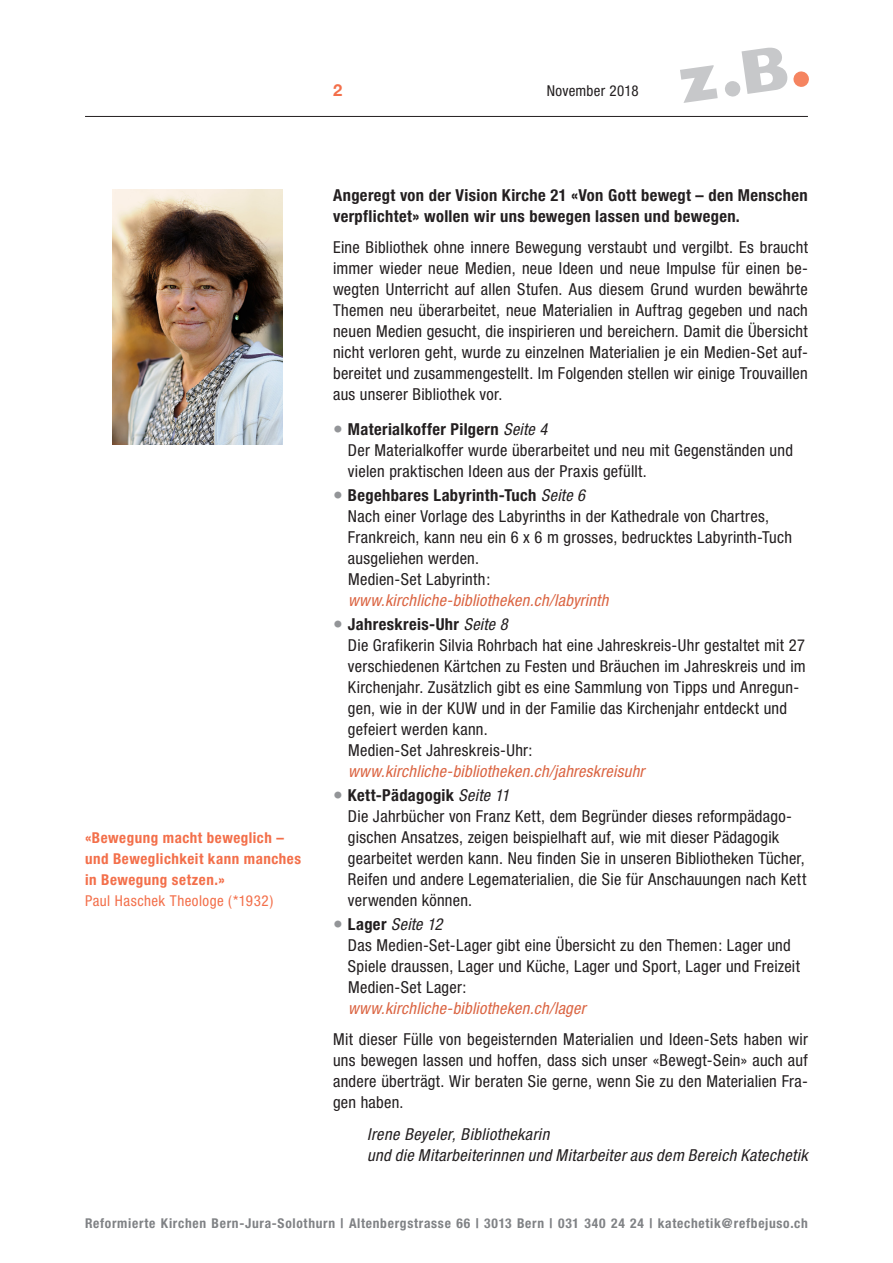
<style>
.page{position:relative;width:893px;height:1263px;background:#fff}
.page>*{position:absolute;margin:0;border:0;box-sizing:border-box;transform-origin:0 0}
.Text_Tab{font:condensed 16.5px/21px "Helvetica Neue";letter-spacing:.015em;color:#231f20}
.Text_z_B{font:condensed 16.5px/21px "Helvetica Neue";letter-spacing:.015em;color:#231f20;text-align:justify}
.z_B__www{font:italic condensed 16.5px "Helvetica Neue LT Pro";letter-spacing:.015em;color:#db6543}
.Text_z_B-2{font:700 condensed 16.5px/21px "Helvetica Neue";letter-spacing:.025em;color:#231f20}
.Text_Tab-2{font:700 condensed 16.5px "Helvetica Neue";letter-spacing:.02em;color:#231f20}
.Text_z_B__kursiv{font:italic condensed 16.5px "Helvetica Neue LT Pro";letter-spacing:.025em;color:#231f20}
.z_B__www-2{font:condensed 16.5px "Helvetica Neue";letter-spacing:.02em;color:#231f20}
.Text_Tab-3{font:italic condensed 16.5px "Helvetica Neue LT Pro";letter-spacing:.01em;color:#231f20}
.Text_Tab-4{font:700 16.5px "Helvetica Neue";color:#f36f4a}
.Spalte_links{font:700 condensed 15px/21px "Helvetica Neue";letter-spacing:.035em;color:#f36f4a}
.Spalte_links-2{font:condensed 15px "Helvetica Neue";letter-spacing:.03em;color:#f36f4a}
.t1{font:condensed 15px "Helvetica Neue";letter-spacing:.015em;color:#231f20}
.t2{font:700 condensed 13.5px "Helvetica Neue";letter-spacing:.055em;color:#808285}
.s1{font-weight:400;font-size:19.5px;color:#939598}
.s2{font-family:"Helvetica Neue LT Pro";font-weight:400;font-style:italic}
.s3{font-family:"Helvetica Neue";font-style:normal;font-size:19.5px;color:#939598}
.s4{font-family:"Helvetica Neue";font-weight:700;font-style:normal}
</style>
<div class="page">
<hr style="left:85px;top:116px;width:723px;height:1px;background:#231f20">
<svg style="left:680px;top:47px;width:129px;height:56px"></svg>
<img style="left:113px;top:189px;width:170px;height:255px">
<p class="Text_Tab-4" style="left:333px;top:80px;width:11px">2</p>
<p class="t1" style="left:547px;top:82px;width:93px">November 2018</p>
<p class="Spalte_links" style="left:85px;top:827px;width:200px">«Bewegung macht beweglich –</p>
<p class="Spalte_links" style="left:85px;top:848px;width:218px">und Beweglichkeit kann manches in Bewegung setzen.»</p>
<p class="Spalte_links-2" style="left:85px;top:892px;width:190px">Paul Haschek Theologe (*1932)</p>
<p class="Text_z_B-2" style="left:333px;top:184px;width:476px">Angeregt von der Vision Kirche 21 «Von Gott bewegt – den Menschen verpflichtet» wollen wir uns bewegen lassen und bewegen.</p>
<p class="Text_z_B" style="left:333px;top:237px;width:476px">Eine Bibliothek ohne innere Bewegung verstaubt und vergilbt. Es braucht immer wieder neue Medien, neue Ideen und neue Impulse für einen be&shy;wegten Unterricht auf allen Stufen. Aus diesem Grund wurden bewährte Themen neu überarbeitet, neue Materialien in Auftrag gegeben und nach neuen Medien gesucht, die inspirieren und bereichern. Damit die Übersicht nicht verloren geht, wurde zu einzelnen Materialien je ein Medien-Set auf&shy;bereitet und zusammengestellt. Im Folgenden stellen wir einige Trouvaillen aus unserer Bibliothek vor.</p>
<p class="Text_Tab-2" style="left:333px;top:419px;width:216px"><span class="s1">•</span> Materialkoffer Pilgern <span class="s2">Seite 4</span></p>
<p class="Text_Tab" style="left:348px;top:439px;width:446px">Der Materialkoffer wurde überarbeitet und neu mit Gegenständen und vielen praktischen Ideen aus der Praxis gefüllt.</p>
<p class="Text_Tab-2" style="left:333px;top:485px;width:254px"><span class="s1">•</span> Begehbares Labyrinth-Tuch <span class="s2">Seite 6</span></p>
<p class="Text_Tab" style="left:348px;top:505px;width:445px">Nach einer Vorlage des Labyrinths in der Kathedrale von Chartres,<br>Frankreich, kann neu ein 6 x 6 m grosses, bedrucktes Labyrinth-Tuch ausgeliehen werden.</p>
<p class="z_B__www-2" style="left:348px;top:569px;width:144px">Medien-Set Labyrinth:</p>
<p class="z_B__www" style="left:348px;top:590px;width:262px">www.kirchliche-bibliotheken.ch/labyrinth</p>
<p class="Text_Tab-2" style="left:333px;top:614px;width:176px"><span class="s1">•</span> Jahreskreis-Uhr <span class="s2">Seite 8</span></p>
<p class="Text_Tab" style="left:348px;top:634px;width:459px">Die Grafikerin Silvia Rohrbach hat eine Jahreskreis-Uhr gestaltet mit 27 verschiedenen Kärtchen zu Festen und Bräuchen im Jahreskreis und im Kirchenjahr. Zusätzlich gibt es eine Sammlung von Tipps und Anregun&shy;gen, wie in der KUW und in der Familie das Kirchenjahr entdeckt und gefeiert werden kann.</p>
<p class="z_B__www-2" style="left:348px;top:740px;width:186px">Medien-Set Jahreskreis-Uhr:</p>
<p class="z_B__www" style="left:348px;top:761px;width:298px">www.kirchliche-bibliotheken.ch/jahreskreisuhr</p>
<p class="Text_Tab-2" style="left:333px;top:785px;width:178px"><span class="s1">•</span> Kett-Pädagogik <span class="s2">Seite 11</span></p>
<p class="Text_Tab" style="left:348px;top:805px;width:460px">Die Jahrbücher von Franz Kett, dem Begründer dieses reformpädago&shy;gischen Ansatzes, zeigen beispielhaft auf, wie mit dieser Pädagogik gearbeitet werden kann. Neu finden Sie in unseren Bibliotheken Tücher, Reifen und andere Legematerialien, die Sie für Anschauungen nach Kett verwenden können.</p>
<p class="Text_Tab-3" style="left:333px;top:914px;width:111px"><span class="s3">•</span> <span class="s4">Lager</span> Seite 12</p>
<p class="Text_Tab" style="left:348px;top:934px;width:453px">Das Medien-Set-Lager gibt eine Übersicht zu den Themen: Lager und<br>Spiele draussen, Lager und Küche, Lager und Sport, Lager und Freizeit</p>
<p class="z_B__www-2" style="left:348px;top:977px;width:120px">Medien-Set Lager:</p>
<p class="z_B__www" style="left:348px;top:998px;width:239px">www.kirchliche-bibliotheken.ch/lager</p>
<p class="Text_z_B" style="left:333px;top:1029px;width:476px">Mit dieser Fülle von begeisternden Materialien und Ideen-Sets haben wir uns bewegen lassen und hoffen, dass sich unser «Bewegt-Sein» auch auf andere überträgt. Wir beraten Sie gerne, wenn Sie zu den Materialien Fra&shy;gen haben.</p>
<p class="Text_z_B__kursiv" style="left:367px;top:1124px;width:184px">Irene Beyeler, Bibliothekarin</p>
<p class="Text_z_B__kursiv" style="left:367px;top:1145px;width:442px">und die Mitarbeiterinnen und Mitarbeiter aus dem Bereich Katechetik</p>
<p class="t2" style="left:85px;top:1215px;width:724px">Reformierte Kirchen Bern-Jura-Solothurn | Altenbergstrasse 66 | 3013 Bern | 031 340 24 24 | katechetik@refbejuso.ch</p>
</div>
